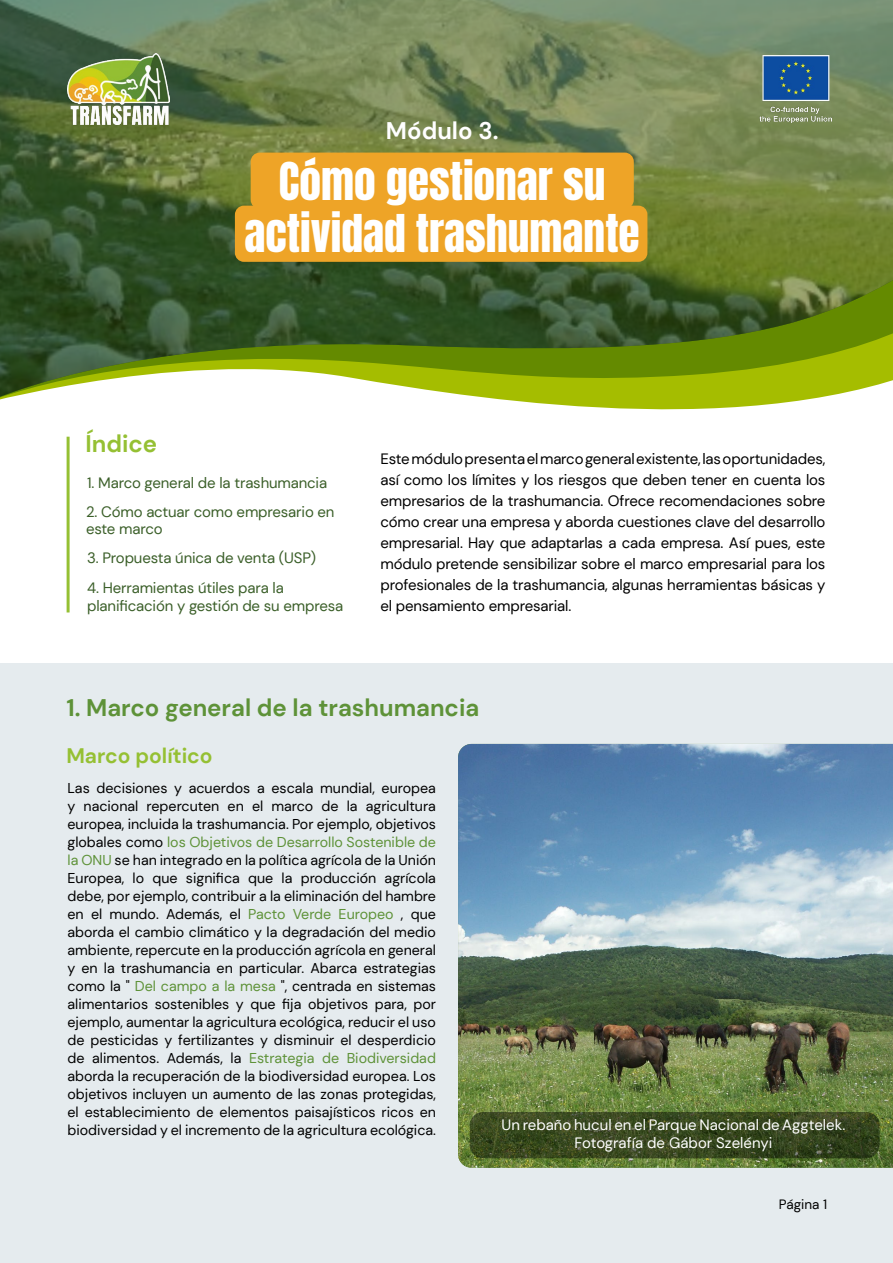
<style>
.page{position:relative;width:893px;height:1263px;background:#fff}
.page>*{position:absolute;margin:0;border:0;box-sizing:border-box;transform-origin:0 0}
.t1{font:43.5px/52.2px "Anton";color:#fff;text-align:center}
.t2{font:700 24px "DM Sans";color:#5e9238}
.t3{font:700 24px "DM Sans";color:#fff}
.t4{font:700 24px "DM Sans";color:#95c033}
.t5{font:700 21px "DM Sans";color:#95c033}
.t6{font:15px/21px "DM Sans";letter-spacing:-.01em;color:#000;text-align:justify}
.t7{font:15px/16.5px "DM Sans";letter-spacing:-.01em;color:#3b5f29}
.t8{font:15px/18px "DM Sans";color:#fff;text-align:center}
.t9{font:14.25px/18px "DM Sans";color:#000;text-align:justify}
.t10{font:13.5px "DM Sans";color:#000}
.s1{color:#5e9238}
</style>
<div class="page">
<svg style="left:0;top:399px;width:809px;height:11px"></svg>
<img style="left:0;top:0;width:893px;height:399px">
<div style="left:0;top:663px;width:893px;height:600px;background:#e5ebee"></div>
<img style="left:68px;top:54px;width:102px;height:70px">
<hr style="left:67px;top:437px;width:3px;height:175px;background:#95c033">
<div style="left:251px;top:153px;width:383px;height:56px;background:#eea427;border-radius:9px"></div>
<div style="left:235px;top:206px;width:412px;height:56px;background:#eea427;border-radius:9px"></div>
<img style="left:756px;top:49px;width:80px;height:80px">
<img style="left:458px;top:744px;width:435px;height:424px">
<svg style="left:470px;top:1112px;width:410px;height:46px;background:#394820"></svg>
<h2 class="t3" style="left:386px;top:116px;width:114px">Módulo 3.</h2>
<h1 class="t1" style="left:245px;top:159px;width:397px">Cómo gestionar su actividad trashumante</h1>
<h2 class="t4" style="left:86px;top:429px;width:73px">Índice</h2>
<p class="t7" style="left:87px;top:475px;width:241px">1. Marco general de la trashumancia</p>
<p class="t7" style="left:86px;top:504px;width:250px">2. Cómo actuar como empresario en este marco</p>
<p class="t7" style="left:87px;top:549px;width:230px">3. Propuesta única de venta (USP)</p>
<p class="t7" style="left:87px;top:579px;width:258px;line-height:18px">4. Herramientas útiles para la planificación y gestión de su empresa</p>
<p class="t6" style="left:380px;top:448px;width:447px">Este módulo presenta el marco general existente, las oportunidades, así como los límites y los riesgos que deben tener en cuenta los empresarios de la trashumancia. Ofrece recomendaciones sobre cómo crear una empresa y aborda cuestiones clave del desarrollo empresarial. Hay que adaptarlas a cada empresa. Así pues, este módulo pretende sensibilizar sobre el marco empresarial para los profesionales de la trashumancia, algunas herramientas básicas y el pensamiento empresarial.</p>
<h2 class="t2" style="left:66px;top:692px;width:414px">1. Marco general de la trashumancia</h2>
<h3 class="t5" style="left:66px;top:742px;width:148px">Marco político</h3>
<p class="t9" style="left:68px;top:779px;width:370px">Las decisiones y acuerdos a escala mundial, europea y nacional repercuten en el marco de la agricultura europea, incluida la trashumancia. Por ejemplo, objetivos globales como <span class="s1">los Objetivos de Desarrollo Sostenible de la ONU</span> se han integrado en la política agrícola de la Unión Europea, lo que significa que la producción agrícola debe, por ejemplo, contribuir a la eliminación del hambre en el mundo. Además, el <span class="s1">Pacto Verde Europeo</span> , que aborda el cambio climático y la degradación del medio ambiente, repercute en la producción agrícola en general y en la trashumancia en particular. Abarca estrategias como la " <span class="s1">Del campo a la mesa</span> ", centrada en sistemas alimentarios sostenibles y que fija objetivos para, por ejemplo, aumentar la agricultura ecológica, reducir el uso de pesticidas y fertilizantes y disminuir el desperdicio de alimentos. Además, la <span class="s1">Estrategia de Biodiversidad </span>aborda la recuperación de la biodiversidad europea. Los objetivos incluyen un aumento de las zonas protegidas, el establecimiento de elementos paisajísticos ricos en biodiversidad y el incremento de la agricultura ecológica.</p>
<p class="t8" style="left:502px;top:1116px;width:345px">Un rebaño hucul en el Parque Nacional de Aggtelek.<br>Fotografía de Gábor Szelényi</p>
<p class="t10" style="left:779px;top:1196px;width:50px">Página 1</p>
</div>
